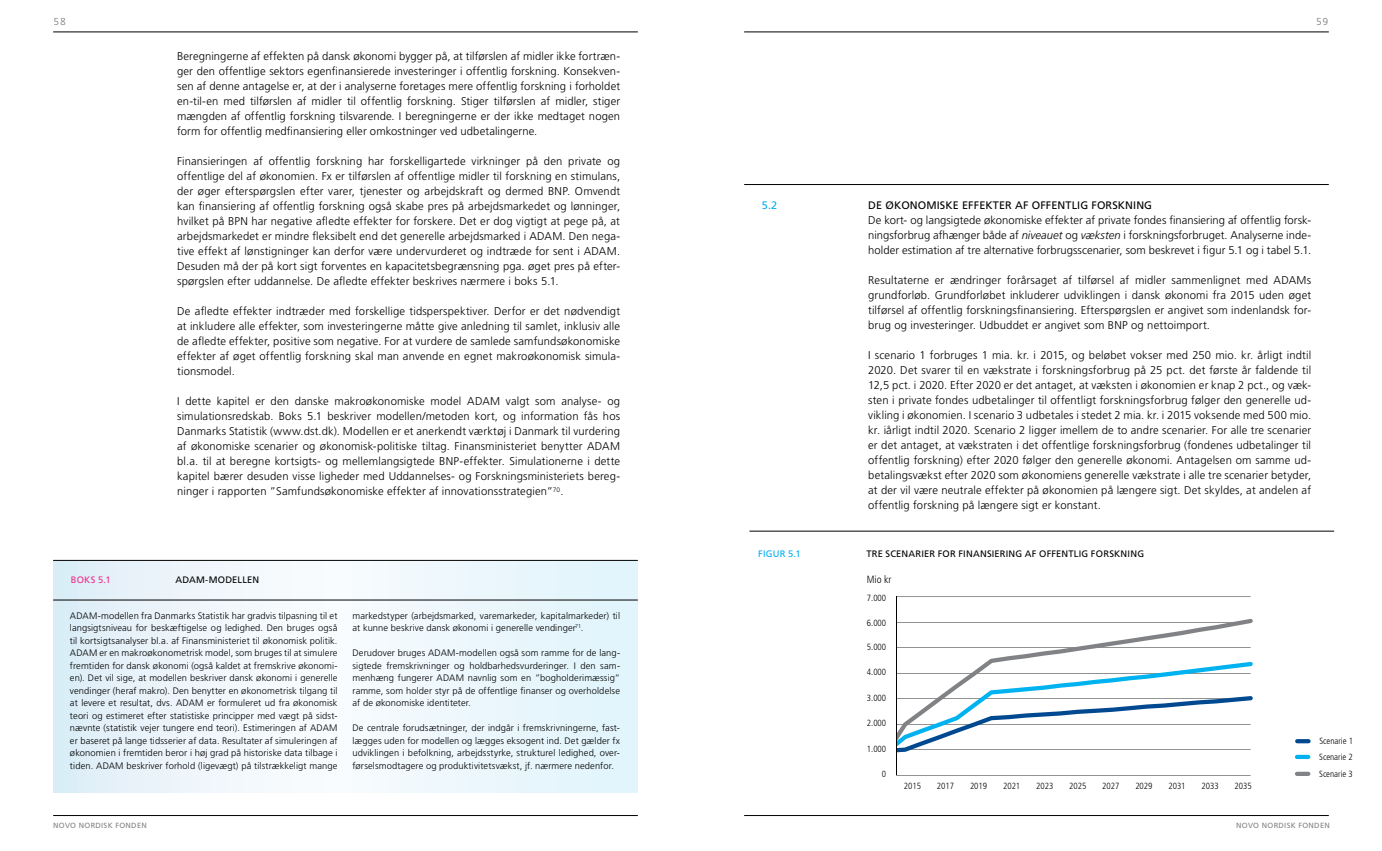
<style>
.page{position:relative;width:1382px;height:851px;background:#fff}
.page>*{position:absolute;margin:0;border:0;box-sizing:border-box;transform-origin:0 0}
.t1{font:300 11.25px/15px "Frutiger LT Std";letter-spacing:.01em;color:#000;text-align:justify}
.t2{font:10.88px "Frutiger LT Std";color:#000}
.t3{font:10.88px "Frutiger LT Std";color:#00aeef}
.t4{font:300 condensed 10.5px "Frutiger LT Std";color:#000}
.t5{font:10px "Fedra Sans Alt Book TF";color:#808285}
.t6{font:300 9.38px/12.5px "Frutiger LT Std";letter-spacing:.01em;color:#000;text-align:justify}
.t7{font:9.38px "Frutiger LT Std";letter-spacing:.025em;color:#000}
.t8{font:9.38px "Frutiger LT Std";color:#00aeef}
.t9{font:9.38px "Frutiger LT Std";color:#ed2d8b}
.t10{font:300 condensed 9px/15.8px "Frutiger LT Std";color:#000}
.t11{font:7.5px "Frutiger LT Std";letter-spacing:.04em;color:#808285}
.s1{font-style:italic}
</style>
<div class="page">
<svg style="left:53px;top:561px;width:585px;height:231px"></svg>
<hr style="left:744px;top:815px;width:585px;height:1px;background:#000">
<hr style="left:744px;top:32px;width:585px;height:1px;background:#000">
<hr style="left:744px;top:184px;width:585px;height:1px;background:#000">
<hr style="left:53px;top:815px;width:585px;height:1px;background:#000">
<hr style="left:53px;top:32px;width:585px;height:1px;background:#000">
<hr style="left:53px;top:560px;width:585px;height:1px;background:#000">
<hr style="left:53px;top:599px;width:585px;height:1px;background:#000">
<svg style="left:1297px;top:739px;width:11px;height:4px"></svg>
<div style="left:1297px;top:754px;width:11px;height:5px;background:#00b3f0"></div>
<svg style="left:1297px;top:771px;width:11px;height:4px"></svg>
<hr style="left:896px;top:596px;width:355px;height:1px;background:#000">
<hr style="left:896px;top:775px;width:355px;height:1px;background:#000">
<svg style="left:897px;top:618px;width:356px;height:135px"></svg>
<hr style="left:896px;top:596px;width:1px;height:178px;background:#000">
<hr style="left:749px;top:531px;width:585px;height:1px;background:#000">
<p class="t5" style="left:53px;top:17px;width:15px">58</p>
<p class="t5" style="left:1316px;top:17px;width:15px">59</p>
<p class="t1" style="left:177px;top:49px;width:444px">Beregningerne af effekten på dansk økonomi bygger på, at tilførslen af midler ikke fortræn&shy;ger den offentlige sektors egenfinansierede investeringer i offentlig forskning. Konsekven&shy;sen af denne antagelse er, at der i analyserne foretages mere offentlig forskning i forholdet en-til-en med tilførslen af midler til offentlig forskning. Stiger tilførslen af midler, stiger mængden af offentlig forskning tilsvarende. I beregningerne er der ikke medtaget nogen form for offentlig medfinansiering eller omkostninger ved udbetalingerne.</p>
<p class="t1" style="left:177px;top:154px;width:444px">Finansieringen af offentlig forskning har forskelligartede virkninger på den private og offentlige del af økonomien. Fx er tilførslen af offentlige midler til forskning en stimulans, der øger efterspørgslen efter varer, tjenester og arbejdskraft og dermed BNP. Omvendt kan finansiering af offentlig forskning også skabe pres på arbejdsmarkedet og lønninger, hvilket på BPN har negative afledte effekter for forskere. Det er dog vigtigt at pege på, at arbejdsmarkedet er mindre fleksibelt end det generelle arbejdsmarked i ADAM. Den nega&shy;tive effekt af lønstigninger kan derfor være undervurderet og indtræde for sent i ADAM.<br>Desuden må der på kort sigt forventes en kapacitetsbegrænsning pga. øget pres på efter&shy;spørgslen efter uddannelse. De afledte effekter beskrives nærmere i boks 5.1.</p>
<p class="t1" style="left:177px;top:304px;width:444px">De afledte effekter indtræder med forskellige tidsperspektiver. Derfor er det nødvendigt at inkludere alle effekter, som investeringerne måtte give anledning til samlet, inklusiv alle de afledte effekter, positive som negative. For at vurdere de samlede samfundsøkonomiske effekter af øget offentlig forskning skal man anvende en egnet makroøkonomisk simula&shy;tionsmodel.</p>
<p class="t1" style="left:177px;top:394px;width:444px">I dette kapitel er den danske makroøkonomiske model ADAM valgt som analyse- og simulationsredskab. Boks 5.1 beskriver modellen/metoden kort, og information fås hos Danmarks Statistik (www.dst.dk). Modellen er et anerkendt værktøj i Danmark til vurdering af økonomiske scenarier og økonomisk-politiske tiltag. Finansministeriet benytter ADAM bl.a. til at beregne kortsigts- og mellemlangsigtede BNP-effekter. Simulationerne i dette kapitel bærer desuden visse ligheder med Uddannelses- og Forskningsministeriets bereg&shy;ninger i rapporten ”Samfundsøkonomiske effekter af innovationsstrategien”<sup>70</sup>.</p>
<p class="t2" style="left:868px;top:198px;width:26px">DE ØKONOMISKE</p>
<p class="t2" style="left:962px;top:198px;width:8px">EFFEKTER</p>
<p class="t2" style="left:1015px;top:198px;width:24px">AF OFFENTLIG</p>
<p class="t2" style="left:1091px;top:198px;width:8px">FORSKNING</p>
<p class="t1" style="left:868px;top:212px;width:444px">De kort- og langsigtede økonomiske effekter af private fondes finansiering af offentlig forsk&shy;ningsforbrug afhænger både af <span class="s1">niveauet</span> og <span class="s1">væksten</span> i forskningsforbruget. Analyserne inde&shy;holder estimation af tre alternative forbrugsscenarier, som beskrevet i figur 5.1 og i tabel 5.1.</p>
<p class="t1" style="left:868px;top:272px;width:444px">Resultaterne er ændringer forårsaget af tilførsel af midler sammenlignet med ADAMs grundforløb. Grundforløbet inkluderer udviklingen i dansk økonomi fra 2015 uden øget tilførsel af offentlig forskningsfinansiering. Efterspørgslen er angivet som indenlandsk for&shy;brug og investeringer. Udbuddet er angivet som BNP og nettoimport.</p>
<p class="t1" style="left:868px;top:347px;width:445px">I scenario 1 forbruges 1 mia. kr. i 2015, og beløbet vokser med 250 mio. kr. årligt indtil 2020. Det svarer til en vækstrate i forskningsforbrug på 25 pct. det første år faldende til 12,5 pct. i 2020. Efter 2020 er det antaget, at væksten i økonomien er knap 2 pct., og væk&shy;sten i private fondes udbetalinger til offentligt forskningsforbrug følger den generelle ud&shy;vikling i økonomien. I scenario 3 udbetales i stedet 2 mia. kr. i 2015 voksende med 500 mio. kr. iårligt indtil 2020. Scenario 2 ligger imellem de to andre scenarier. For alle tre scenarier er det antaget, at vækstraten i det offentlige forskningsforbrug (fondenes udbetalinger til offentlig forskning) efter 2020 følger den generelle økonomi. Antagelsen om samme ud&shy;betalingsvækst efter 2020 som økonomiens generelle vækstrate i alle tre scenarier betyder, at der vil være neutrale effekter på økonomien på længere sigt. Det skyldes, at andelen af offentlig forskning på længere sigt er konstant.</p>
<p class="t3" style="left:762px;top:198px;width:17px">5.2</p>
<p class="t9" style="left:71px;top:574px;width:13px">BOKS</p>
<p class="t9" style="left:98px;top:574px;width:14px">5.1</p>
<p class="t7" style="left:175px;top:574px;width:50px">ADAM-MODELLEN</p>
<p class="t6" style="left:70px;top:609px;width:269px">ADAM-modellen fra Danmarks Statistik har gradvis tilpasning til et langsigtsniveau for beskæftigelse og ledighed. Den bruges også til kortsigtsanalyser bl.a. af Finansministeriet til økonomisk politik.<br>ADAM er en makroøkonometrisk model, som bruges til at simulere fremtiden for dansk økonomi (også kaldet at fremskrive økonomi&shy;en). Det vil sige, at modellen beskriver dansk økonomi i generelle vendinger (heraf makro). Den benytter en økonometrisk tilgang til at levere et resultat, dvs. ADAM er formuleret ud fra økonomisk teori og estimeret efter statistiske principper med vægt på sidst&shy;nævnte (statistik vejer tungere end teori). Estimeringen af ADAM er baseret på lange tidsserier af data. Resultater af simuleringen af økonomien i fremtiden beror i høj grad på historiske data tilbage i tiden. ADAM beskriver forhold (ligevægt) på tilstrækkeligt mange</p>
<p class="t6" style="left:353px;top:609px;width:269px">markedstyper (arbejdsmarked, varemarkeder, kapitalmarkeder) til at kunne beskrive dansk økonomi i generelle vendinger<sup>71</sup>.</p>
<p class="t6" style="left:353px;top:646px;width:269px">Derudover bruges ADAM-modellen også som ramme for de lang&shy;sigtede fremskrivninger og holdbarhedsvurderinger. I den sam&shy;menhæng fungerer ADAM navnlig som en ”bogholderimæssig” ramme, som holder styr på de offentlige finanser og overholdelse af de økonomiske identiteter.</p>
<p class="t6" style="left:353px;top:721px;width:269px">De centrale forudsætninger, der indgår i fremskrivningerne, fast&shy;lægges uden for modellen og lægges eksogent ind. Det gælder fx udviklingen i befolkning, arbejdsstyrke, strukturel ledighed, over&shy;førselsmodtagere og produktivitetsvækst, jf. nærmere nedenfor.</p>
<p class="t8" style="left:758px;top:548px;width:44px">FIG UR 5.1</p>
<p class="t7" style="left:866px;top:548px;width:26px">TRE SCENARIER</p>
<p class="t7" style="left:938px;top:548px;width:7px">FOR</p>
<p class="t7" style="left:958px;top:548px;width:7px">FINANSIERING</p>
<p class="t7" style="left:1025px;top:548px;width:21px">AF OFFENTLIG</p>
<p class="t7" style="left:1091px;top:548px;width:7px">FORSKNING</p>
<p class="t4" style="left:867px;top:573px;width:26px">Mio kr</p>
<p class="t10" style="left:867px;top:589px;width:21px">7.000</p>
<p class="t10" style="left:867px;top:615px;width:21px">6.000</p>
<p class="t10" style="left:867px;top:639px;width:21px">5.000</p>
<p class="t10" style="left:867px;top:664px;width:21px">4.000</p>
<p class="t10" style="left:867px;top:689px;width:21px">3.000</p>
<p class="t10" style="left:867px;top:715px;width:21px">2.000</p>
<p class="t10" style="left:867px;top:740px;width:21px">1.000</p>
<p class="t10" style="left:882px;top:766px;width:6px">0</p>
<p class="t10" style="left:904px;top:778px;width:19px">2015</p>
<p class="t10" style="left:937px;top:778px;width:19px">2017</p>
<p class="t10" style="left:970px;top:778px;width:19px">2019</p>
<p class="t10" style="left:1003px;top:778px;width:19px">2021</p>
<p class="t10" style="left:1036px;top:778px;width:19px">2023</p>
<p class="t10" style="left:1069px;top:778px;width:19px">2025</p>
<p class="t10" style="left:1102px;top:778px;width:19px">2027</p>
<p class="t10" style="left:1135px;top:778px;width:19px">2029</p>
<p class="t10" style="left:1168px;top:778px;width:19px">2031</p>
<p class="t10" style="left:1201px;top:778px;width:19px">2033</p>
<p class="t10" style="left:1234px;top:778px;width:19px">2035</p>
<p class="t10" style="left:1319px;top:733px;width:35px">Scenarie 1<br>Scenarie 2</p>
<p class="t10" style="left:1319px;top:766px;width:35px">Scenarie 3</p>
<p class="t11" style="left:53px;top:821px;width:95px">NOVO NORDISK FONDEN</p>
<p class="t11" style="left:1236px;top:821px;width:95px">NOVO NORDISK FONDEN</p>
</div>
